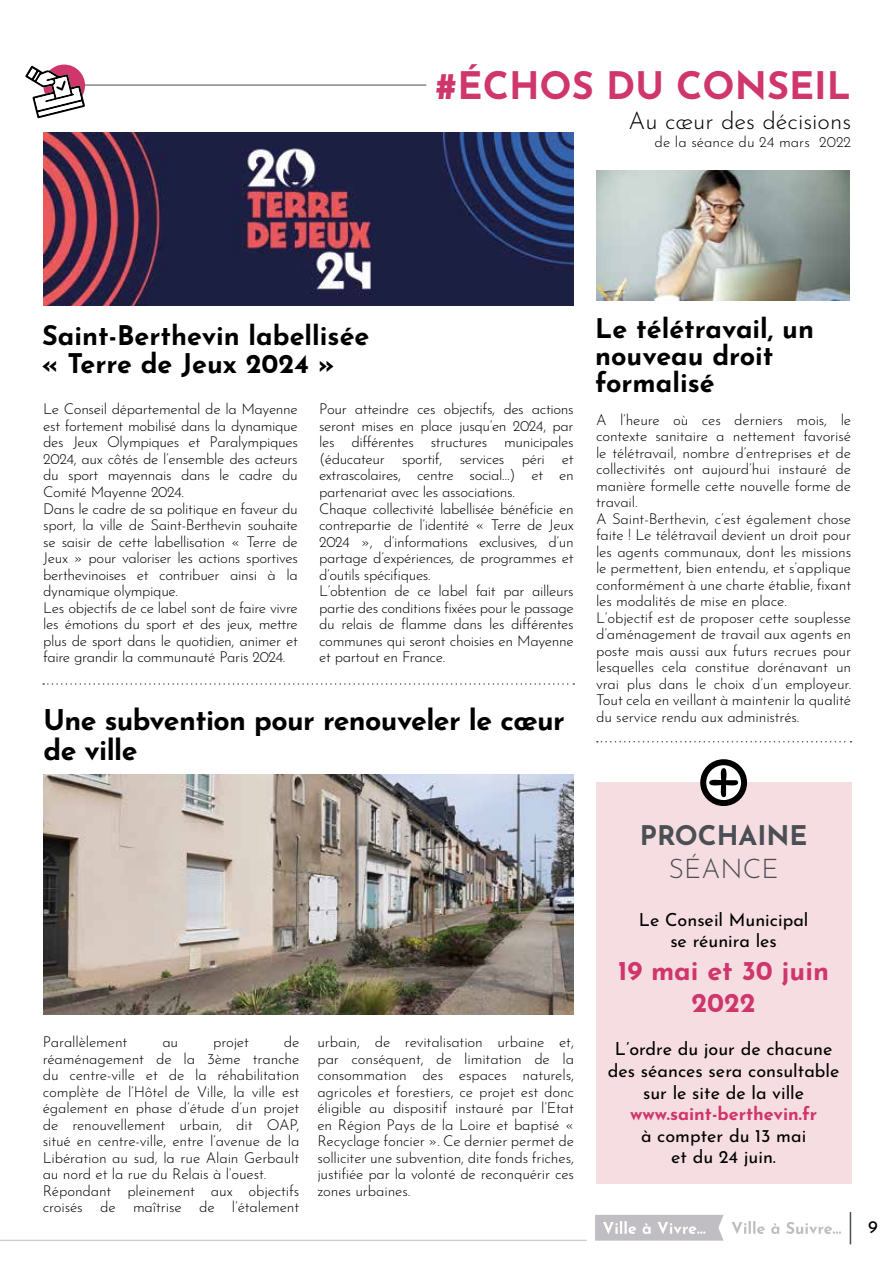
<style>
.page{position:relative;width:893px;height:1263px;background:#fff}
.page>*{position:absolute;margin:0;border:0;box-sizing:border-box;transform-origin:0 0}
.t1{font:700 37.8px "Josefin Sans";color:#cf366c}
.t2{font:700 28.5px/30px "Josefin Sans";letter-spacing:-.02em;color:#000}
.t3{font:700 27px/27px "Josefin Sans";color:#000}
.t4{font:700 27px/32.4px "Josefin Sans";color:#cf366c;text-align:center}
.t5{font:700 27px "Josefin Sans";color:#4a4f54}
.t6{font:300 27px "Josefin Sans";color:#4a4f54}
.t7{font:300 24px "Josefin Sans";color:#000}
.t8{font:18px/21.6px "Josefin Sans";color:#000;text-align:center}
.t9{font:700 18px "Josefin Sans";color:#cf366c}
.t10{font:300 15px/16.5px "Josefin Sans";letter-spacing:-.025em;color:#000}
.t11{font:300 15px "Josefin Sans";color:#000}
</style>
<div class="page">
<svg style="left:595px;top:1215px;width:129px;height:26px;background:#c9c7ca"></svg>
<svg style="left:732px;top:1221px;width:109px;height:13px"></svg>
<hr style="left:0;top:1240px;width:587px;height:1px;background:#c0bec2">
<hr style="left:850px;top:1212px;width:1px;height:32px;background:#4a4f54">
<hr style="left:64px;top:85px;width:362px;height:1px;background:#4a4f54">
<img style="left:43px;top:132px;width:531px;height:174px">
<img style="left:43px;top:774px;width:531px;height:240px">
<svg style="left:43px;top:683px;width:531px;height:2px"></svg>
<div style="left:596px;top:783px;width:255px;height:401px;background:#f5dde2"></div>
<svg style="left:703px;top:762px;width:41px;height:41px"></svg>
<div style="left:700px;top:759px;width:47px;height:47px;border:6px solid #000;border-radius:50%"></div>
<svg style="left:709px;top:768px;width:29px;height:29px"></svg>
<svg style="left:25px;top:66px;width:60px;height:52px"></svg>
<svg style="left:597px;top:741px;width:254px;height:1px"></svg>
<img style="left:596px;top:170px;width:253px;height:131px">
<h1 class="t1" style="left:435px;top:57px;width:417px">#ÉCHOS DU CONSEIL</h1>
<h3 class="t7" style="left:628px;top:102px;width:224px">Au cœur des décisions</h3>
<p class="t11" style="left:655px;top:130px;width:198px">de la séance du 24 mars 2022</p>
<h3 class="t3" style="left:42px;top:319px;width:329px;line-height:28.5px">Saint-Berthevin labellisée « Terre de Jeux 2024 »</h3>
<p class="t10" style="left:43px;top:400px;width:256px">Le Conseil départemental de la Mayenne est fortement mobilisé dans la dynamique des Jeux Olympiques et Paralympiques 2024, aux côtés de l’ensemble des acteurs du sport mayennais dans le cadre du Comité Mayenne 2024.<br>Dans le cadre de sa politique en faveur du sport, la ville de Saint-Berthevin souhaite se saisir de cette labellisation « Terre de Jeux » pour valoriser les actions sportives berthevinoises et contribuer ainsi à la dynamique olympique.<br>Les objectifs de ce label sont de faire vivre les émotions du sport et des jeux, mettre plus de sport dans le quotidien, animer et faire grandir la communauté Paris 2024.</p>
<p class="t10" style="left:319px;top:400px;width:256px">Pour atteindre ces objectifs, des actions seront mises en place jusqu’en 2024, par les différentes structures municipales (éducateur sportif, services péri et extrascolaires, centre social…) et en partenariat avec les associations.<br>Chaque collectivité labellisée bénéficie en contrepartie de l’identité « Terre de Jeux 2024 », d’informations exclusives, d’un partage d’expériences, de programmes et d’outils spécifiques.<br>L’obtention de ce label fait par ailleurs partie des conditions fixées pour le passage du relais de flamme dans les différentes communes qui seront choisies en Mayenne et partout en France.</p>
<h2 class="t2" style="left:43px;top:702px;width:523px">Une subvention pour renouveler le cœur de ville</h2>
<h3 class="t3" style="left:595px;top:313px;width:220px">Le télétravail, un nouveau droit formalisé</h3>
<p class="t10" style="left:596px;top:410px;width:257px">A l’heure où ces derniers mois, le contexte sanitaire a nettement favorisé le télétravail, nombre d’entreprises et de collectivités ont aujourd’hui instauré de manière formelle cette nouvelle forme de travail.<br>A Saint-Berthevin, c’est également chose faite ! Le télétravail devient un droit pour les agents communaux, dont les missions le permettent, bien entendu, et s’applique conformément à une charte établie, fixant les modalités de mise en place.<br>L’objectif est de proposer cette souplesse d’aménagement de travail aux agents en poste mais aussi aux futurs recrues pour lesquelles cela constitue dorénavant un vrai plus dans le choix d’un employeur.<br>Tout cela en veillant à maintenir la qualité du service rendu aux administrés.</p>
<p class="t10" style="left:43px;top:1032px;width:258px;text-indent:241px">de réaménagement de la 3ème tranche du centre-ville et de la réhabilitation complète de l’Hôtel de Ville, la ville est également en phase d’étude d’un projet de renouvellement urbain, dit OAP, situé en centre-ville, entre l’avenue de la Libération au sud, la rue Alain Gerbault au nord et la rue du Relais à l’ouest.<br>Répondant pleinement aux objectifs croisés de maîtrise de l’étalement</p>
<p class="t10" style="left:317px;top:1032px;width:258px;text-align:justify">urbain, de revitalisation urbaine et, par conséquent, de limitation de la consommation des espaces naturels, agricoles et forestiers, ce projet est donc éligible au dispositif instauré par l’Etat en Région Pays de la Loire et baptisé « Recyclage foncier ». Ce dernier permet de solliciter une subvention, dite fonds friches, justifiée par la volonté de reconquérir ces zones urbaines.</p>
<p class="t10" style="left:43px;top:1032px;width:86px">Parallèlement</p>
<p class="t10" style="left:162px;top:1032px;width:17px">au</p>
<p class="t10" style="left:213px;top:1032px;width:37px">projet</p>
<h3 class="t5" style="left:640px;top:816px;width:169px">PROCHAINE</h3>
<h3 class="t6" style="left:669px;top:848px;width:112px">SÉANCE</h3>
<p class="t8" style="left:639px;top:907px;width:171px">Le Conseil Municipal se réunira les</p>
<h3 class="t4" style="left:618px;top:952px;width:212px">19 mai et 30 juin<br>2022</h3>
<p class="t8" style="left:608px;top:1037px;width:233px">L’ordre du jour de chacune des séances sera consultable sur le site de la ville</p>
<p class="t9" style="left:630px;top:1100px;width:189px">www.saint-berthevin.fr</p>
<p class="t8" style="left:641px;top:1123px;width:167px">à compter du 13 mai et du 24 juin.</p>
<p class="t8" style="left:868px;top:1215px;width:11px">9</p>
</div>
